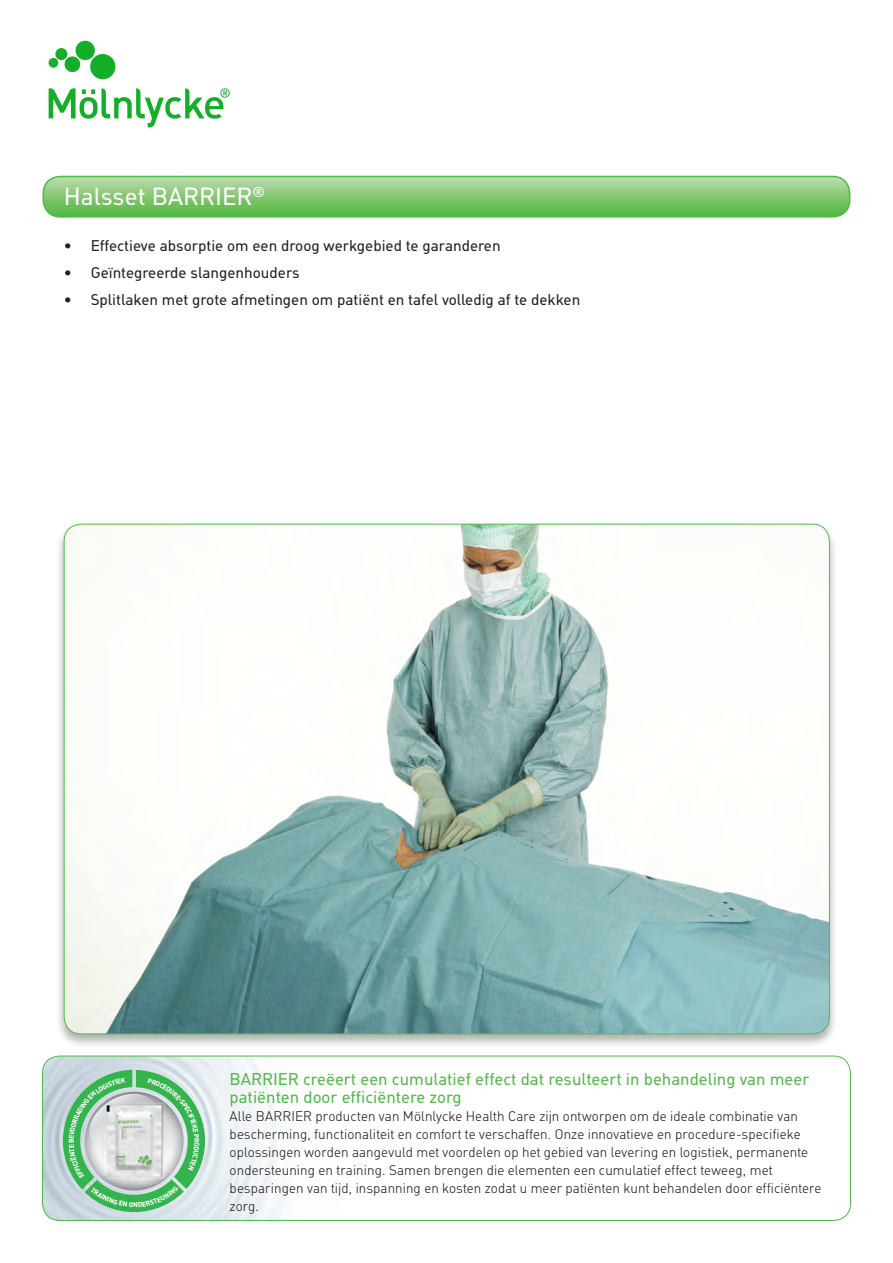
<style>
.page{position:relative;width:893px;height:1263px;background:#fff}
.page>*{position:absolute;margin:0;border:0;box-sizing:border-box;transform-origin:0 0}
.t1{font:24px "MHC Din";color:#fff}
.t2{font:16.5px/18px "MHC Din";color:#51b948}
.t3{font:15px "MHC Din";color:#231f20}
.t4{font:300 13.5px/18px "MHC Din";letter-spacing:.01em;color:#231f20}
.t5{font:700 6.75px "MHC Din";color:#fff}
</style>
<div class="page">
<img style="left:43px;top:1056px;width:240px;height:164px">
<div style="left:42px;top:1056px;width:809px;height:165px;border:1px solid #51b948;border-radius:17px"></div>
<svg style="left:43px;top:176px;width:807px;height:41px;background:#85c874"></svg>
<div style="left:43px;top:176px;width:807px;height:42px;border:2px solid #51b948;border-radius:17px"></div>
<div style="left:56px;top:522px;width:782px;height:527px;background:#231f20;opacity:.35"></div>
<img style="left:64px;top:524px;width:765px;height:510px">
<img style="left:48px;top:40px;width:182px;height:88px">
<svg style="left:63px;top:1070px;width:142px;height:142px;background:#9fccac"></svg>
<p class="t1" style="left:64px;top:182px;width:203px">Halsset BARRIER<sup>®</sup></p>
<p class="t3" style="left:64px;top:237px;width:438px">• Effectieve absorptie om een droog werkgebied te garanderen</p>
<p class="t3" style="left:64px;top:264px;width:238px">• Geïntegreerde slangenhouders</p>
<p class="t3" style="left:64px;top:291px;width:518px">• Splitlaken met grote afmetingen om patiënt en tafel volledig af te dekken</p>
<p class="t5" style="left:67px;top:1143px;width:6px;rotate:-90deg">B</p>
<p class="t2" style="left:230px;top:1070px;width:581px">BARRIER creëert een cumulatief effect dat resulteert in behandeling van meer patiënten door efficiëntere zorg</p>
<p class="t4" style="left:230px;top:1108px;width:593px">Alle BARRIER producten van Mölnlycke Health Care zijn ontworpen om de ideale combinatie van bescherming, functionaliteit en comfort te verschaffen. Onze innovatieve en procedure-specifieke oplossingen worden aangevuld met voordelen op het gebied van levering en logistiek, permanente ondersteuning en training. Samen brengen die elementen een cumulatief effect teweeg, met besparingen van tijd, inspanning en kosten zodat u meer patiënten kunt behandelen door efficiëntere zorg.</p>
</div>
